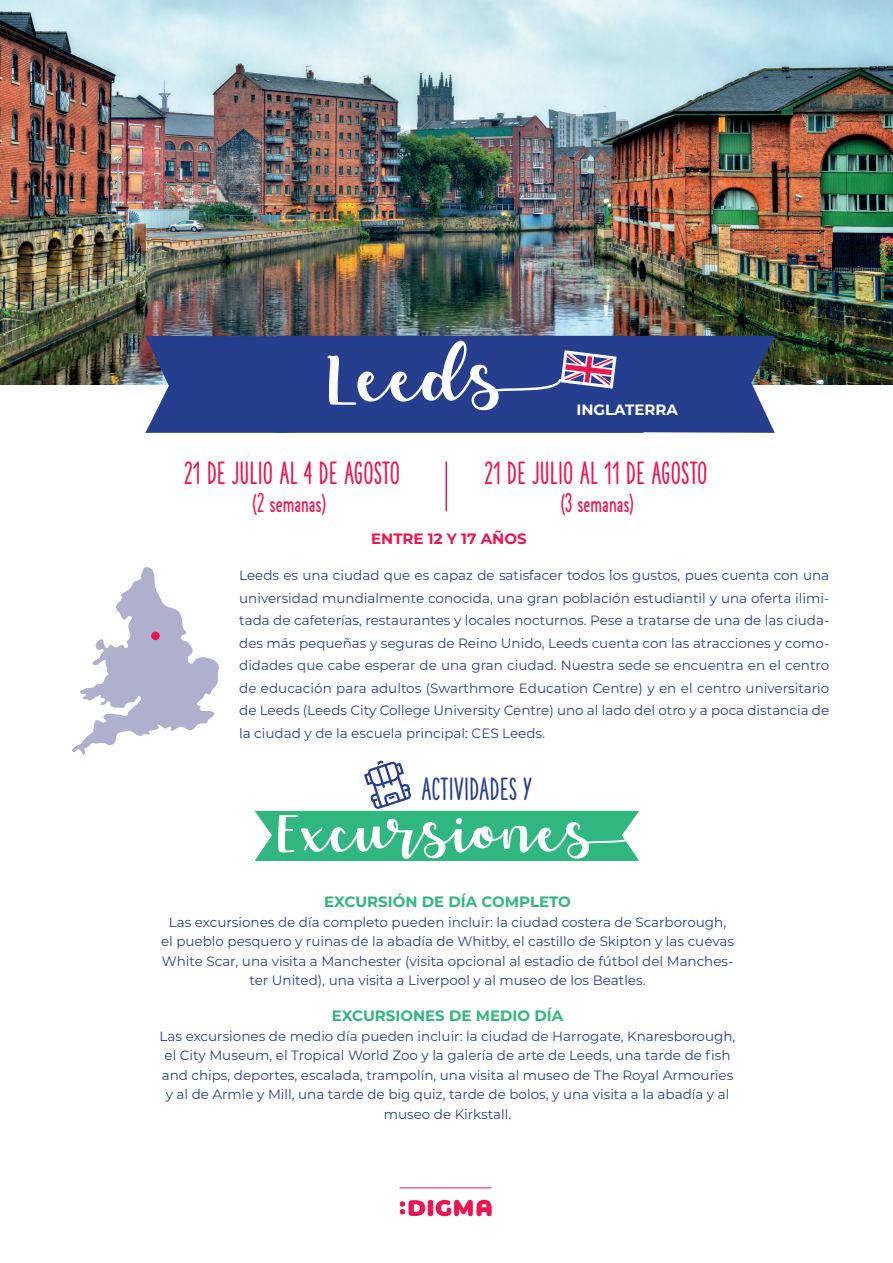
<style>
.page{position:relative;width:893px;height:1263px;background:#fff}
.page>*{position:absolute;margin:0;border:0;box-sizing:border-box;transform-origin:0 0}
.t1{font:75px "Allyca";color:#fff}
.t2{font:60px "Allyca";color:#fff}
.t3{font:30px "The Hand Extrablack";color:#ed1450}
.t4{font:30px "The Hand Extrablack";color:#253f8e}
.t5{font:25.5px "The Hand Extrablack";color:#ed1450}
.t6{font:700 15px "Montserrat";color:#30b780}
.t7{font:700 15px "Montserrat";color:#ed1450}
.t8{font:700 15px "Montserrat";color:#fff}
.t9{font:13.5px/22.5px "Montserrat";color:#253f8e;text-align:center}
</style>
<div class="page">
<img style="left:0;top:0;width:893px;height:384px">
<svg style="left:400px;top:1200px;width:92px;height:16px"></svg>
<hr style="left:400px;top:1187px;width:92px;height:1px;background:#ed1450">
<svg style="left:255px;top:760px;width:384px;height:101px"></svg>
<svg style="left:644px;top:336px;width:131px;height:97px;background:#30488e"></svg>
<div style="left:145px;top:336px;width:499px;height:97px;background:#253f8e"></div>
<svg style="left:559px;top:349px;width:59px;height:41px"></svg>
<svg style="left:72px;top:567px;width:147px;height:188px"></svg>
<div style="left:151px;top:632px;width:9px;height:8px;background:#ed1450;border-radius:50%"></div>
<hr style="left:445px;top:461px;width:2px;height:50px;background:#ed1450">
<p class="t1" style="left:329px;top:332px;width:233px">Leeds</p>
<p class="t8" style="left:576px;top:399px;width:103px">INGLATERRA</p>
<p class="t3" style="left:184px;top:456px;width:218px">21 DE JULIO AL 4 DE AGOSTO</p>
<p class="t3" style="left:484px;top:456px;width:225px">21 DE JULIO AL 11 DE AGOSTO</p>
<p class="t5" style="left:253px;top:488px;width:75px">(2 semanas)</p>
<p class="t5" style="left:561px;top:488px;width:75px">(3 semanas)</p>
<p class="t7" style="left:371px;top:527px;width:157px">ENTRE 12 Y 17 AÑOS</p>
<p class="t9" style="left:239px;top:564px;width:592px;text-align:justify">Leeds es una ciudad que es capaz de satisfacer todos los gustos, pues cuenta con una universidad mundialmente conocida, una gran población estudiantil y una oferta ilimi&shy;tada de cafeterías, restaurantes y locales nocturnos. Pese a tratarse de una de las ciuda&shy;des más pequeñas y seguras de Reino Unido, Leeds cuenta con las atracciones y como&shy;didades que cabe esperar de una gran ciudad. Nuestra sede se encuentra en el centro de educación para adultos (Swarthmore Education Centre) y en el centro universitario de Leeds (Leeds City College University Centre) uno al lado del otro y a poca distancia de la ciudad y de la escuela principal: CES Leeds.</p>
<p class="t4" style="left:421px;top:772px;width:112px">ACTIVIDADES Y</p>
<p class="t2" style="left:278px;top:796px;width:363px">Excursiones</p>
<p class="t6" style="left:324px;top:891px;width:248px">EXCURSIÓN DE DÍA COMPLETO</p>
<p class="t9" style="left:169px;top:910px;width:559px">Las excursiones de día completo pueden incluir: la ciudad costera de Scarborough,</p>
<p class="t9" style="left:161px;top:931px;width:575px;line-height:19.5px">el pueblo pesquero y ruinas de la abadía de Whitby, el castillo de Skipton y las cuevas<br>White Scar, una visita a Manchester (visita opcional al estadio de fútbol del Manches&shy;ter United), una visita a Liverpool y al museo de los Beatles.</p>
<p class="t6" style="left:332px;top:1005px;width:233px">EXCURSIONES DE MEDIO DÍA</p>
<p class="t9" style="left:160px;top:1025px;width:577px;line-height:19.5px">Las excursiones de medio día pueden incluir: la ciudad de Harrogate, Knaresborough, el City Museum, el Tropical World Zoo y la galería de arte de Leeds, una tarde de fish and chips, deportes, escalada, trampolín, una visita al museo de The Royal Armouries y al de Armle y Mill, una tarde de big quiz, tarde de bolos, y una visita a la abadía y al museo de Kirkstall.</p>
</div>
